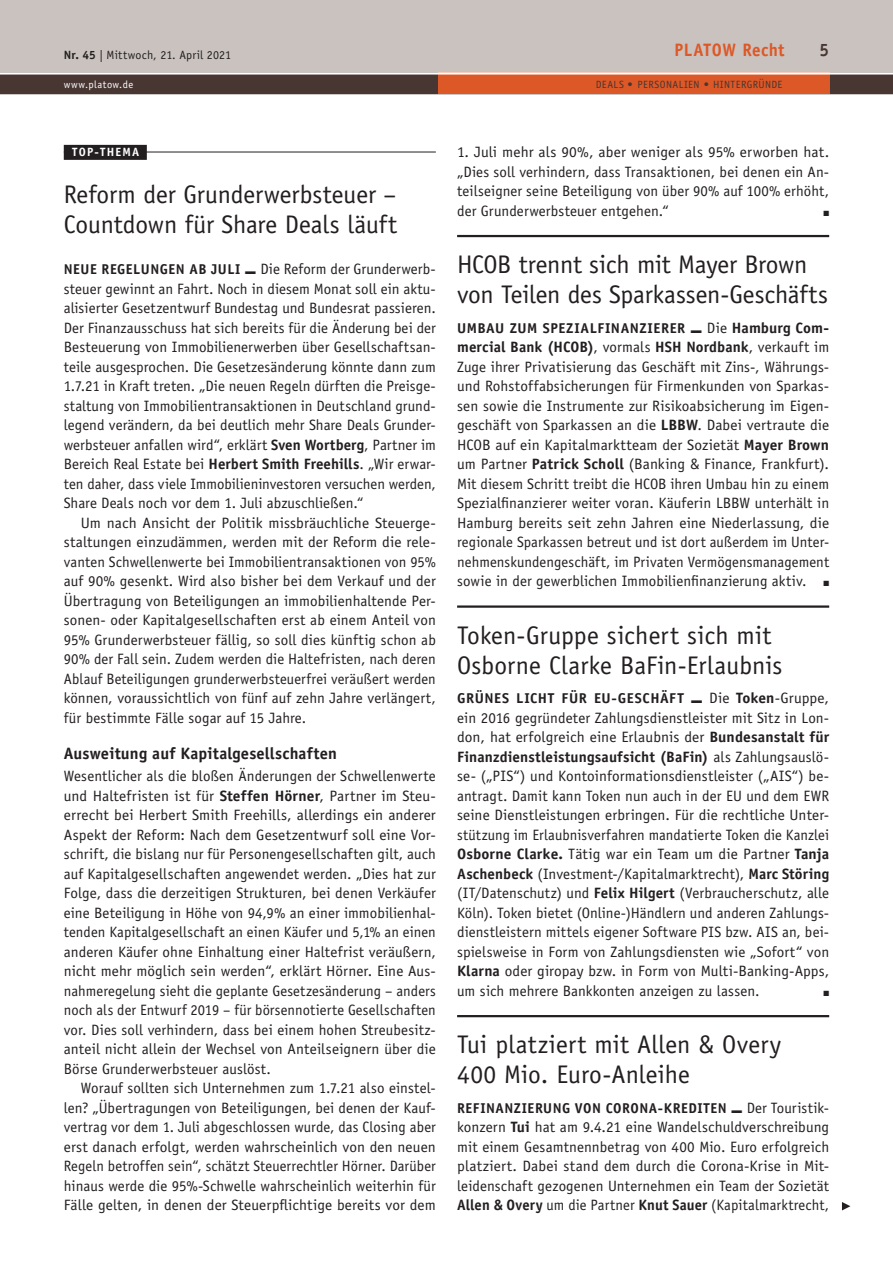
<style>
.page{position:relative;width:893px;height:1263px;background:#fff}
.page>*{position:absolute;margin:0;border:0;box-sizing:border-box;transform-origin:0 0}
.t1{font:25.5px/30px "Officina Sans Std";color:#231f20}
.t2{font:700 18px "Officina Sans Std";letter-spacing:.025em;color:#dd5827;scale:.95 1}
.t3{font:700 18px "Officina Sans Std";color:#473632;scale:.95 1}
.t4{font:700 16.5px "Officina Sans Std";letter-spacing:.01em;color:#231f20}
.t5{font:15px/19.5px "Officina Sans Std";letter-spacing:.005em;color:#231f20;text-align:justify}
.t6{font:700 14.25px "Officina Sans Std";letter-spacing:.035em;color:#231f20}
.t7{font:12px "Officina Sans Std";letter-spacing:.015em;color:#231f20}
.t8{font:700 12px "Officina Sans Std";letter-spacing:.105em;color:#fff}
.t9{font:10.5px "Officina Sans Std";letter-spacing:.035em;color:#473632}
.t10{font:10.5px "Officina Sans Std";letter-spacing:.045em;color:#fff}
.t11{font:7.5px "Zapf Dingbats";color:#231f20}
.s1{font-weight:700}
.s2{font-weight:700;font-size:14.25px}
</style>
<div class="page">
<div style="left:0;top:0;width:893px;height:72px;background:#c9c2bf"></div>
<div style="left:0;top:72px;width:893px;height:22px;background:#473632"></div>
<hr style="left:0;top:94px;width:893px;height:1px;background:#473632">
<div style="left:438px;top:72px;width:391px;height:22px;background:#dd5827"></div>
<hr style="left:0;top:72px;width:893px;height:3px;background:#fff">
<div style="left:64px;top:145px;width:83px;height:15px;background:#231f20"></div>
<hr style="left:64px;top:152px;width:372px;height:1px;background:#231f20">
<svg style="left:842px;top:1202px;width:8px;height:8px"></svg>
<hr style="left:457px;top:1015px;width:372px;height:2px;background:#231f20">
<hr style="left:457px;top:605px;width:372px;height:3px;background:#231f20">
<hr style="left:457px;top:235px;width:372px;height:2px;background:#231f20">
<p class="t7" style="left:64px;top:47px;width:169px"><span class="s1">Nr. 45</span> | Mittwoch, 21. April 2021</p>
<p class="t2" style="left:674px;top:39px;width:117px">PLATOW Recht</p>
<p class="t3" style="left:819px;top:39px;width:12px">5</p>
<p class="t10" style="left:64px;top:79px;width:71px">www.platow.de</p>
<p class="t9" style="left:596px;top:79px;width:188px">DEALS <span class="s1">•</span> PERSONALIEN <span class="s1">•</span> HINTERGRÜNDE</p>
<p class="t8" style="left:72px;top:145px;width:67px">Top-Thema</p>
<h1 class="t1" style="left:64px;top:180px;width:335px">Reform der Grunderwerbsteuer –<br>Countdown für Share Deals läuft</h1>
<p class="t5" style="left:64px;top:260px;width:374px"><span class="s2">Neue Regelun gen ab Juli</span> ■ Die Reform der Grunderwerb&shy;steuer gewinnt an Fahrt. Noch in diesem Monat soll ein aktu&shy;alisierter Gesetzentwurf Bundestag und Bundesrat passieren.<br>Der Finanzausschuss hat sich bereits für die Änderung bei der Besteuerung von Immobilienerwerben über Gesellschaftsan&shy;teile ausgesprochen. Die Gesetzesänderung könnte dann zum 1.7.21 in Kraft treten. „Die neuen Regeln dürften die Preisge&shy;staltung von Immobilientransaktionen in Deutschland grund&shy;legend verändern, da bei deutlich mehr Share Deals Grunder&shy;werbsteuer anfallen wird“, erklärt <span class="s1">Sven Wortberg</span>, Partner im Bereich Real Estate bei <span class="s1">H erbert Smith Freehills</span>. „Wir erwar&shy;ten daher, dass viele Immobilieninvestoren versuchen werden, Share Deals noch vor dem 1. Juli abzuschließen.“</p>
<p class="t5" style="left:64px;top:513px;width:374px;text-indent:17px">Um nach Ansicht der Politik missbräuchliche Steuerge&shy;staltungen einzudämmen, werden mit der Reform die rele&shy;vanten Schwellenwerte bei Immobilientransaktionen von 95% auf 90% gesenkt. Wird also bisher bei dem Verkauf und der Übertragung von Beteiligungen an immobilienhaltende Per&shy;sonen- oder Kapitalgesellschaften erst ab einem Anteil von 95% Grunderwerbsteuer fällig, so soll dies künftig schon ab 90% der Fall sein. Zudem werden die Haltefristen, nach deren Ablauf Beteiligungen grunderwerbsteuerfrei veräußert werden können, voraussichtlich von fünf auf zehn Jahre verlängert, für bestimmte Fälle sogar auf 15 Jahre.</p>
<p class="t4" style="left:64px;top:743px;width:275px">Ausweitung auf Kapitalgesellschaften</p>
<p class="t5" style="left:64px;top:767px;width:374px">Wesentlicher als die bloßen Änderungen der Schwellenwerte und Haltefristen ist für <span class="s1">Steffen H örner</span>, Partner im Steu&shy;errecht bei Herbert Smith Freehills, allerdings ein anderer Aspekt der Reform: Nach dem Gesetzentwurf soll eine Vor&shy;schrift, die bislang nur für Personengesellschaften gilt, auch auf Kapitalgesellschaften angewendet werden. „Dies hat zur Folge, dass die derzeitigen Strukturen, bei denen Verkäufer eine Beteiligung in Höhe von 94,9% an einer immobilienhal&shy;tenden Kapitalgesellschaft an einen Käufer und 5,1% an einen anderen Käufer ohne Einhaltung einer Haltefrist veräußern, nicht mehr möglich sein werden“, erklärt Hörner. Eine Aus&shy;nahmeregelung sieht die geplante Gesetzesänderung – anders noch als der Entwurf 2019 – für börsennotierte Gesellschaften vor. Dies soll verhindern, dass bei einem hohen Streubesitz&shy;anteil nicht allein der Wechsel von Anteilseignern über die Börse Grunderwerbsteuer auslöst.</p>
<p class="t5" style="left:64px;top:1079px;width:374px;text-indent:17px">Worauf sollten sich Unternehmen zum 1.7.21 also einstel&shy;len? „Übertragungen von Beteiligungen, bei denen der Kauf&shy;vertrag vor dem 1. Juli abgeschlossen wurde, das Closing aber erst danach erfolgt, werden wahrscheinlich von den neuen Regeln betroffen sein“, schätzt Steuerrechtler Hörner. Darüber hinaus werde die 95%-Schwelle wahrscheinlich weiterhin für Fälle gelten, in denen der Steuerpflichtige bereits vor dem</p>
<p class="t5" style="left:457px;top:143px;width:374px">1. Juli mehr als 90%, aber weniger als 95% erworben hat. „Dies soll verhindern, dass Transaktionen, bei denen ein An&shy;teilseigner seine Beteiligung von über 90% auf 100% erhöht, der Grunderwerbsteuer entgehen.“</p>
<p class="t11" style="left:823px;top:210px;width:7px">■</p>
<h1 class="t1" style="left:457px;top:250px;width:373px">HCOB trennt sich mit Mayer Brown von Teilen des Sparkassen-Geschäfts</h1>
<p class="t6" style="left:457px;top:319px;width:164px">Umbau zum Spezialfinan</p>
<p class="t6" style="left:639px;top:319px;width:44px">zierer</p>
<p class="t5" style="left:457px;top:318px;width:374px;text-indent:233px">■ Die <span class="s1">Hamburg Com&shy;mercial Bank (H COB)</span>, vormals <span class="s1">HSH Nordbank</span>, verkauft im Zuge ihrer Privatisierung das Geschäft mit Zins-, Währungs&shy;und Rohstoffabsicherungen für Firmenkunden von Sparkas&shy;sen sowie die Instrumente zur Risikoabsicherung im Eigen&shy;geschäft von Sparkassen an die <span class="s1">LBBW</span>. Dabei vertraute die HCOB auf ein Kapitalmarktteam der Sozietät <span class="s1">Mayer Brown </span>um Partner <span class="s1">Patrick Scholl</span> (Banking &amp; Finance, Frankfurt).<br>Mit diesem Schritt treibt die HCOB ihren Umbau hin zu einem Spezialfinanzierer weiter voran. Käuferin LBBW unterhält in Hamburg bereits seit zehn Jahren eine Niederlassung, die regionale Sparkassen betreut und ist dort außerdem im Unter&shy;nehmenskundengeschäft, im Privaten Vermögensmanagement sowie in der gewerblichen Immobilienfinanzierung aktiv. ■</p>
<h1 class="t1" style="left:457px;top:620px;width:327px">Token-Gruppe sichert sich mit<br>Osborne Clarke BaFin-Erlaubnis</h1>
<p class="t6" style="left:457px;top:690px;width:220px">Grünes Licht für EU-Geschäft</p>
<p class="t5" style="left:457px;top:689px;width:374px;text-indent:234px">■ Die <span class="s1">Token</span>-Gruppe, ein 2016 gegründeter Zahlungsdienstleister mit Sitz in Lon&shy;don, hat erfolgreich eine Erlaubnis der <span class="s1">Bundesanstalt für Finanzdienstleistungsaufsicht (BaFin)</span> als Zahlungsauslö&shy;se- („PIS“) und Kontoinformationsdienstleister („AIS“) be&shy;antragt. Damit kann Token nun auch in der EU und dem EWR seine Dienstleistungen erbringen. Für die rechtliche Unter&shy;stützung im Erlaubnisverfahren mandatierte Token die Kanzlei <span class="s1">Osborne Clarke.</span> Tätig war ein Team um die Partner <span class="s1">Tanja Aschenbeck</span> (Investment-/Kapitalmarktrecht), <span class="s1">Marc Störing </span>(IT/Datenschutz) und <span class="s1">Felix Hilgert</span> (Verbraucherschutz, alle Köln). Token bietet (Online-)Händlern und anderen Zahlungs&shy;dienstleistern mittels eigener Software PIS bzw. AIS an, bei&shy;spielsweise in Form von Zahlungsdiensten wie „Sofort“ von <span class="s1">Klarna</span> oder giropay bzw. in Form von Multi-Banking-Apps, um sich mehrere Bankkonten anzeigen zu lassen.</p>
<p class="t11" style="left:823px;top:990px;width:7px">■</p>
<h1 class="t1" style="left:457px;top:1030px;width:325px">Tui platziert mit Allen &amp; Overy<br>400 Mio. Euro-Anleihe</h1>
<p class="t6" style="left:457px;top:1099px;width:39px">Refinan</p>
<p class="t6" style="left:514px;top:1099px;width:109px">zierun g von Corona</p>
<p class="t6" style="left:658px;top:1099px;width:68px">-Krediten</p>
<p class="t5" style="left:457px;top:1098px;width:374px;text-indent:274px">■ Der Touristik&shy;konzern <span class="s1">Tui</span> hat am 9.4.21 eine Wandelschuldverschreibung mit einem Gesamtnennbetrag von 400 Mio. Euro erfolgreich platziert. Dabei stand dem durch die Corona-Krise in Mit&shy;leidenschaft gezogenen Unternehmen ein Team der Sozietät <span class="s1">Allen &amp; Overy</span> um die Partner <span class="s1">Knut Sauer</span> (Kapitalmarktrecht,</p>
</div>
